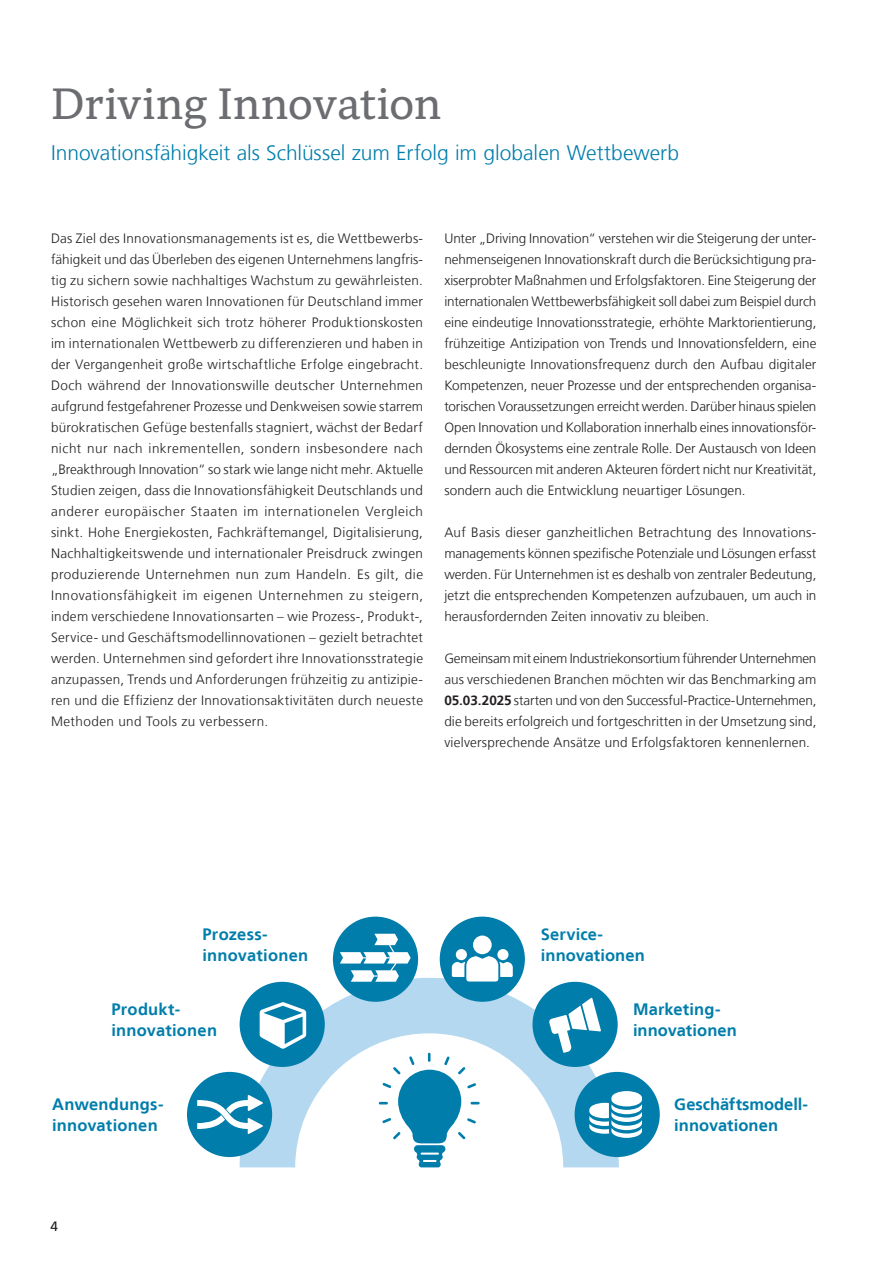
<style>
.page{position:relative;width:893px;height:1263px;background:#fff}
.page>*{position:absolute;margin:0;border:0;box-sizing:border-box;transform-origin:0 0}
.t1{font:45px "Mundo Serif";letter-spacing:.005em;color:#6c6d70}
.t2{font:300 21px "Frutiger LT";color:#017dab}
.t3{font:700 16.5px/21px "Frutiger LT";letter-spacing:.005em;color:#017dab}
.t4{font:300 13.5px/21px "Frutiger LT";letter-spacing:.01em;color:#231f20;text-align:justify}
.t5{font:13.5px "Frutiger LT";color:#231f20}
.s1{font-weight:700}
</style>
<div class="page">
<svg style="left:240px;top:978px;width:379px;height:189px"></svg>
<div style="left:575px;top:1072px;width:85px;height:85px;background:#017dab;border-radius:50%"></div>
<svg style="left:589px;top:1091px;width:53px;height:47px"></svg>
<div style="left:440px;top:916px;width:85px;height:86px;background:#017dab;border-radius:50%"></div>
<div style="left:497px;top:949px;width:11px;height:11px;background:#fff;border-radius:50%"></div>
<div style="left:456px;top:949px;width:11px;height:11px;background:#fff;border-radius:50%"></div>
<div style="left:473px;top:935px;width:19px;height:19px;background:#fff;border-radius:50%"></div>
<svg style="left:452px;top:956px;width:61px;height:25px"></svg>
<div style="left:333px;top:916px;width:85px;height:86px;background:#017dab;border-radius:50%"></div>
<svg style="left:340px;top:934px;width:71px;height:48px"></svg>
<svg style="left:379px;top:1053px;width:101px;height:114px"></svg>
<div style="left:187px;top:1072px;width:85px;height:85px;background:#017dab;border-radius:50%"></div>
<svg style="left:197px;top:1095px;width:66px;height:39px"></svg>
<div style="left:240px;top:982px;width:85px;height:85px;background:#017dab;border-radius:50%"></div>
<svg style="left:260px;top:1002px;width:46px;height:47px"></svg>
<div style="left:532px;top:982px;width:86px;height:85px;background:#017dab;border-radius:50%"></div>
<svg style="left:549px;top:998px;width:52px;height:55px"></svg>
<h1 class="t1" style="left:51px;top:73px;width:392px">Driving Innovation</h1>
<h2 class="t2" style="left:51px;top:141px;width:629px">Innovationsfähigkeit als Schlüssel zum Erfolg im globalen Wettbewerb</h2>
<p class="t4" style="left:51px;top:228px;width:374px">Das Ziel des Innovationsmanagements ist es, die Wettbewerbs&shy;fähigkeit und das Überleben des eigenen Unternehmens langfris&shy;tig zu sichern sowie nachhaltiges Wachstum zu gewährleisten.<br>Historisch gesehen waren Innovationen für Deutschland immer schon eine Möglichkeit sich trotz höherer Produktionskosten im internationalen Wettbewerb zu differenzieren und haben in der Vergangenheit große wirtschaftliche Erfolge eingebracht.<br>Doch während der Innovationswille deutscher Unternehmen aufgrund festgefahrener Prozesse und Denkweisen sowie starrem bürokratischen Gefüge bestenfalls stagniert, wächst der Bedarf nicht nur nach inkrementellen, sondern insbesondere nach „Breakthrough Innovation“ so stark wie lange nicht mehr. Aktuelle Studien zeigen, dass die Innovationsfähigkeit Deutschlands und anderer europäischer Staaten im internationelen Vergleich sinkt. Hohe Energiekosten, Fachkräftemangel, Digitalisierung, Nachhaltigkeitswende und internationaler Preisdruck zwingen produzierende Unternehmen nun zum Handeln. Es gilt, die Innovationsfähigkeit im eigenen Unternehmen zu steigern, indem verschiedene Innovationsarten – wie Prozess-, Produkt-, Service- und Geschäftsmodellinnovationen – gezielt betrachtet werden. Unternehmen sind gefordert ihre Innovationsstrategie anzupassen, Trends und Anforderungen frühzeitig zu antizipie&shy;ren und die Effizienz der Innovationsaktivitäten durch neueste Methoden und Tools zu verbessern.</p>
<p class="t4" style="left:444px;top:228px;width:374px">Unter „Driving Innovation“ verstehen wir die Steigerung der unter&shy;nehmenseigenen Innovationskraft durch die Berücksichtigung pra&shy;xiserprobter Maßnahmen und Erfolgsfaktoren. Eine Steigerung der internationalen Wettbewerbsfähigkeit soll dabei zum Beispiel durch eine eindeutige Innovationsstrategie, erhöhte Marktorientierung, frühzeitige Antizipation von Trends und Innovationsfeldern, eine beschleunigte Innovationsfrequenz durch den Aufbau digitaler Kompetenzen, neuer Prozesse und der entsprechenden organisa&shy;torischen Voraussetzungen erreicht werden. Darüber hinaus spielen Open Innovation und Kollaboration innerhalb eines innovationsför&shy;dernden Ökosystems eine zentrale Rolle. Der Austausch von Ideen und Ressourcen mit anderen Akteuren fördert nicht nur Kreativität, sondern auch die Entwicklung neuartiger Lösungen.</p>
<p class="t4" style="left:444px;top:522px;width:374px">Auf Basis dieser ganzheitlichen Betrachtung des Innovations&shy;managements können spezifische Potenziale und Lösungen erfasst werden. Für Unternehmen ist es deshalb von zentraler Bedeutung, jetzt die entsprechenden Kompetenzen aufzubauen, um auch in herausfordernden Zeiten innovativ zu bleiben.</p>
<p class="t4" style="left:444px;top:648px;width:374px">Gemeinsam mit einem Industriekonsortium führender Unternehmen aus verschiedenen Branchen möchten wir das Benchmarking am <span class="s1">05.03.2025</span> starten und von den Successful-Practice-Unternehmen, die bereits erfolgreich und fortgeschritten in der Umsetzung sind, vielversprechende Ansätze und Erfolgsfaktoren kennenlernen.</p>
<p class="t3" style="left:203px;top:924px;width:107px">Prozess&shy;innovationen</p>
<p class="t3" style="left:541px;top:924px;width:105px">Service&shy;innovationen</p>
<p class="t3" style="left:111px;top:998px;width:107px">Produkt&shy;innovationen</p>
<p class="t3" style="left:52px;top:1093px;width:113px">Anwendungs&shy;innovationen</p>
<p class="t5" style="left:51px;top:1218px;width:9px">4</p>
<p class="t3" style="left:633px;top:998px;width:105px">Marketing&shy;innovationen</p>
<p class="t3" style="left:674px;top:1093px;width:135px">Geschäftsmodell&shy;innovationen</p>
</div>
